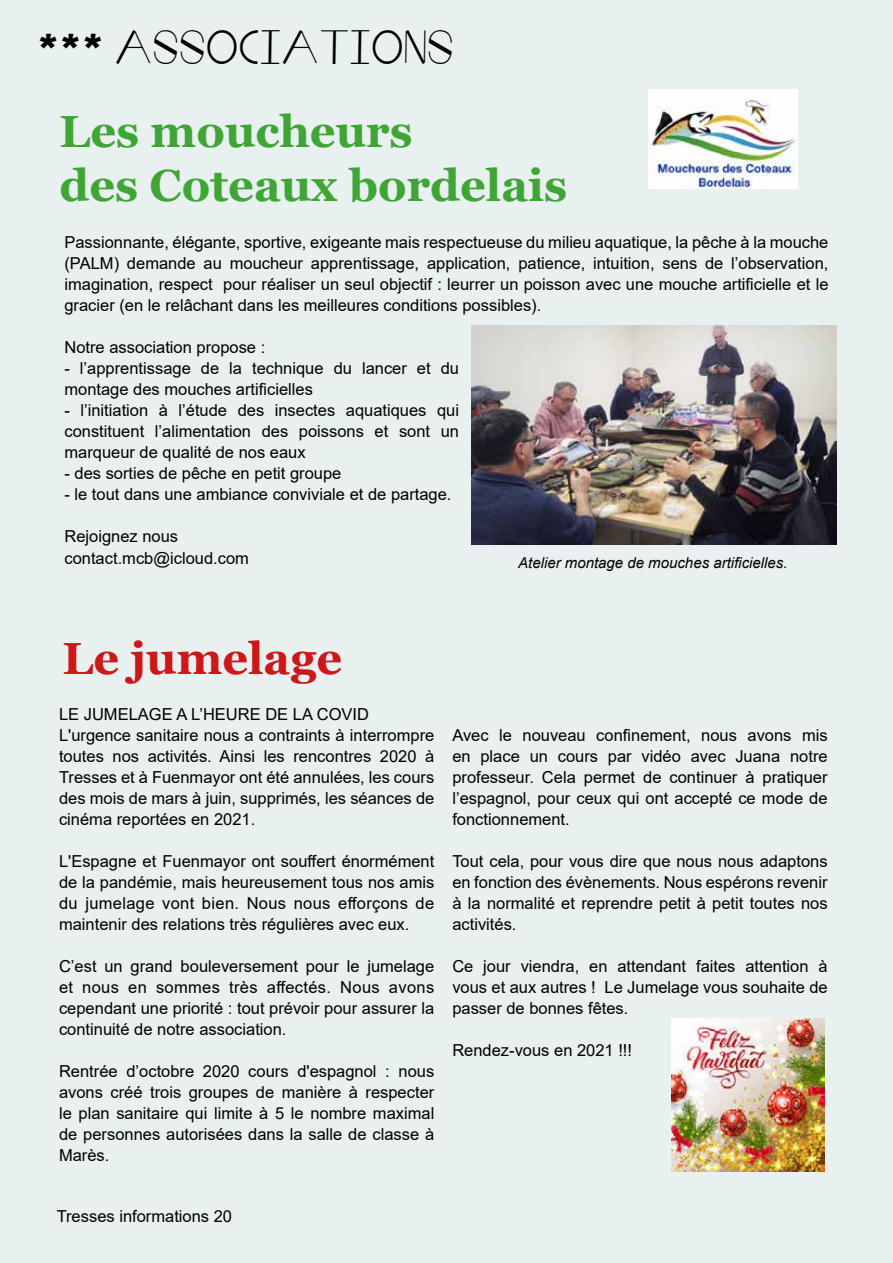
<style>
.page{position:relative;width:893px;height:1263px;background:#e8f0f0}
.page>*{position:absolute;margin:0;border:0;box-sizing:border-box;transform-origin:0 0}
.t1{font:700 45px/54px "Georgia";color:#3fa535}
.t2{font:700 45px "Georgia";color:#cd1719}
.t3{font:37.5px "Fat Wedge";color:#000}
.t4{font:16.5px/21px "Arial";color:#000;text-align:justify}
.t5{font:italic 15px "Arial";color:#000}
.s1{font-family:"Eras ITC";font-weight:700;font-size:45px}
</style>
<div class="page">
<img style="left:472px;top:325px;width:364px;height:219px">
<img style="left:649px;top:89px;width:149px;height:100px">
<img style="left:672px;top:1018px;width:153px;height:153px">
<h2 class="t3" style="left:36px;top:30px;width:419px"><span class="s1">***</span> ASSOCIATIONS</h2>
<h1 class="t1" style="left:60px;top:105px;width:509px">Les moucheurs<br>des Coteaux bordelais</h1>
<p class="t4" style="left:64px;top:232px;width:765px">Passionnante, élégante, sportive, exigeante mais respectueuse du milieu aquatique, la pêche à la mouche (PALM) demande au moucheur apprentissage, application, patience, intuition, sens de l’observation, imagination, respect pour réaliser un seul objectif : leurrer un poisson avec une mouche artificielle et le gracier (en le relâchant dans les meilleures conditions possibles).</p>
<p class="t4" style="left:64px;top:337px;width:202px">Notre association propose :</p>
<p class="t4" style="left:64px;top:358px;width:396px">- l’apprentissage de la technique du lancer et du montage des mouches artificielles</p>
<p class="t4" style="left:64px;top:400px;width:396px">- l’initiation à l’étude des insectes aquatiques qui constituent l’alimentation des poissons et sont un marqueur de qualité de nos eaux</p>
<p class="t4" style="left:64px;top:463px;width:278px">- des sorties de pêche en petit groupe</p>
<p class="t4" style="left:64px;top:484px;width:389px">- le tout dans une ambiance conviviale et de partage.</p>
<p class="t4" style="left:64px;top:525px;width:186px;line-height:21.6px">Rejoignez nous contact.mcb@icloud.com</p>
<p class="t5" style="left:518px;top:553px;width:271px">Atelier montage de mouches artificielles.</p>
<h1 class="t2" style="left:63px;top:629px;width:281px">Le jumelage</h1>
<p class="t4" style="left:59px;top:704px;width:377px;text-align:left">LE JUMELAGE A L’HEURE DE LA COVID L'urgence sanitaire nous a contraints à interrompre toutes nos activités. Ainsi les rencontres 2020 à Tresses et à Fuenmayor ont été annulées, les cours des mois de mars à juin, supprimés, les séances de cinéma reportées en 2021.</p>
<p class="t4" style="left:59px;top:851px;width:377px">L'Espagne et Fuenmayor ont souffert énormément de la pandémie, mais heureusement tous nos amis du jumelage vont bien. Nous nous efforçons de maintenir des relations très régulières avec eux.</p>
<p class="t4" style="left:59px;top:956px;width:377px">C’est un grand bouleversement pour le jumelage et nous en sommes très affectés. Nous avons cependant une priorité : tout prévoir pour assurer la continuité de notre association.</p>
<p class="t4" style="left:59px;top:1061px;width:377px">Rentrée d’octobre 2020 cours d'espagnol : nous avons créé trois groupes de manière à respecter le plan sanitaire qui limite à 5 le nombre maximal de personnes autorisées dans la salle de classe à Marès.</p>
<p class="t4" style="left:452px;top:725px;width:377px">Avec le nouveau confinement, nous avons mis en place un cours par vidéo avec Juana notre professeur. Cela permet de continuer à pratiquer l’espagnol, pour ceux qui ont accepté ce mode de fonctionnement.</p>
<p class="t4" style="left:452px;top:851px;width:377px">Tout cela, pour vous dire que nous nous adaptons en fonction des évènements. Nous espérons revenir à la normalité et reprendre petit à petit toutes nos activités.</p>
<p class="t4" style="left:452px;top:956px;width:377px">Ce jour viendra, en attendant faites attention à vous et aux autres ! Le Jumelage vous souhaite de passer de bonnes fêtes.</p>
<p class="t4" style="left:452px;top:1040px;width:181px">Rendez-vous en 2021 !!!</p>
<p class="t4" style="left:57px;top:1205px;width:177px">Tresses informations 20</p>
</div>
